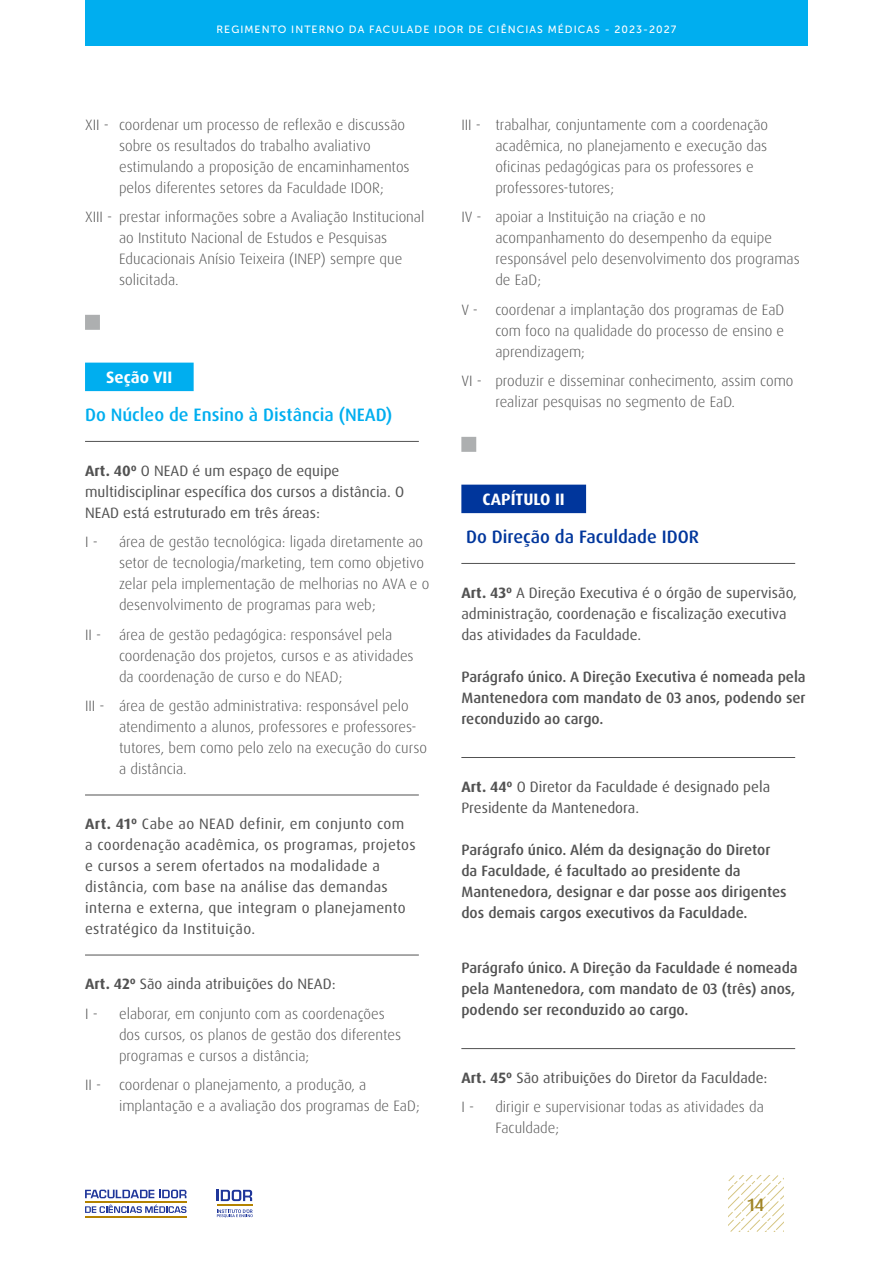
<style>
.page{position:relative;width:893px;height:1263px;background:#fff}
.page>*{position:absolute;margin:0;border:0;box-sizing:border-box;transform-origin:0 0}
.sessão_tit{font:500 18px "Dax Pro";color:#00aeef}
.capítulos_tit{font:500 18px "Dax Pro";color:#00369c}
.t1{font:500 18px "Dax Pro";color:#a08527}
.capítulos{font:700 16.5px "Dax Pro";color:#fff}
.sessão{font:700 16.5px "Dax Pro";color:#fff}
.tops_1{font:300 15px/21px "Dax Pro";color:#525252}
.parágrafo_único{font:500 15px/21px "Dax Pro";color:#525252}
.art{font:15px/21px "Dax Pro";color:#525252}
.art-2{font:15px/21px "Dax Pro";letter-spacing:.025em;color:#525252}
.t2{font:10.5px "Museo Sans 500";letter-spacing:.1em;color:#fff}
.s1{font-weight:700}
</style>
<div class="page">
<svg style="left:728px;top:1176px;width:55px;height:55px"></svg>
<div style="left:85px;top:0;width:723px;height:46px;background:#00aeef"></div>
<svg style="left:217px;top:1209px;width:36px;height:8px"></svg>
<svg style="left:217px;top:1190px;width:35px;height:11px"></svg>
<hr style="left:217px;top:1204px;width:35px;height:2px;background:#b48300">
<hr style="left:85px;top:1201px;width:101px;height:2px;background:#b38200">
<hr style="left:85px;top:1216px;width:101px;height:1px;background:#b38200">
<svg style="left:85px;top:1189px;width:101px;height:9px"></svg>
<svg style="left:85px;top:1204px;width:101px;height:9px"></svg>
<div style="left:85px;top:315px;width:15px;height:15px;background:#adafb0"></div>
<div style="left:85px;top:363px;width:109px;height:28px;background:#00aeef"></div>
<hr style="left:85px;top:441px;width:334px;height:1px;background:#525252">
<hr style="left:85px;top:795px;width:334px;height:1px;background:#525252">
<hr style="left:85px;top:955px;width:334px;height:1px;background:#525252">
<div style="left:461px;top:437px;width:15px;height:15px;background:#adafb0"></div>
<div style="left:461px;top:485px;width:125px;height:28px;background:#00369c"></div>
<hr style="left:461px;top:563px;width:334px;height:1px;background:#525252">
<hr style="left:461px;top:757px;width:334px;height:1px;background:#525252">
<hr style="left:461px;top:1048px;width:334px;height:1px;background:#525252">
<p class="t2" style="left:217px;top:24px;width:461px">REGIMENTO INTERNO DA FACULADE IDOR DE CIÊNCIAS MÉDICAS - 2023-2027</p>
<p class="tops_1" style="left:119px;top:114px;width:292px;text-indent:-34px">XII - coordenar um processo de reflexão e discussão sobre os resultados do trabalho avaliativo estimulando a proposição de encaminhamentos pelos diferentes setores da Faculdade IDOR;</p>
<p class="tops_1" style="left:119px;top:207px;width:307px;text-indent:-34px">XIII - prestar informações sobre a Avaliação Institucional ao Instituto Nacional de Estudos e Pesquisas Educacionais Anísio Teixeira (INEP) sempre que solicitada.</p>
<p class="sessão" style="left:106px;top:366px;width:68px">Seção VII</p>
<p class="sessão_tit" style="left:85px;top:403px;width:309px">Do Núcleo de Ensino à Distância (NEAD)</p>
<p class="art" style="left:85px;top:460px;width:321px"><span class="s1">Art. 40º</span> O NEAD é um espaço de equipe multidisciplinar específica dos cursos a distância. O<br>NEAD está estruturado em três áreas:</p>
<p class="tops_1" style="left:85px;top:531px;width:14px">I -</p>
<p class="tops_1" style="left:119px;top:531px;width:312px">área de gestão tecnológica: ligada diretamente ao setor de tecnologia/marketing, tem como objetivo zelar pela implementação de melhorias no AVA e o desenvolvimento de programas para web;</p>
<p class="tops_1" style="left:119px;top:624px;width:296px;text-indent:-34px">II - área de gestão pedagógica: responsável pela coordenação dos projetos, cursos e as atividades da coordenação de curso e do NEAD;</p>
<p class="tops_1" style="left:119px;top:695px;width:309px;text-indent:-34px">III - área de gestão administrativa: responsável pelo atendimento a alunos, professores e professores&shy;tutores, bem como pelo zelo na execução do curso a distância.</p>
<p class="art-2" style="left:85px;top:813px;width:332px"><span class="s1">Art. 41º</span> Cabe ao NEAD definir, em conjunto com<br>a coordenação acadêmica, os programas, projetos e cursos a serem ofertados na modalidade a distância, com base na análise das demandas interna e externa, que integram o planejamento estratégico da Instituição.</p>
<p class="art" style="left:85px;top:973px;width:252px"><span class="s1">Art. 42º</span> São ainda atribuições do NEAD:</p>
<p class="tops_1" style="left:85px;top:1003px;width:14px">I -</p>
<p class="tops_1" style="left:119px;top:1003px;width:284px">elaborar, em conjunto com as coordenações dos cursos, os planos de gestão dos diferentes programas e cursos a distância;</p>
<p class="tops_1" style="left:119px;top:1074px;width:302px;text-indent:-34px">II - coordenar o planejamento, a produção, a implantação e a avaliação dos programas de EaD;</p>
<p class="tops_1" style="left:495px;top:114px;width:274px;text-indent:-34px">III - trabalhar, conjuntamente com a coordenação acadêmica, no planejamento e execução das oficinas pedagógicas para os professores e professores-tutores;</p>
<p class="tops_1" style="left:495px;top:207px;width:306px;text-indent:-34px">IV - apoiar a Instituição na criação e no acompanhamento do desempenho da equipe responsável pelo desenvolvimento dos programas de EaD;</p>
<p class="tops_1" style="left:495px;top:299px;width:290px;text-align:justify;text-indent:-34px">V - coordenar a implantação dos programas de EaD com foco na qualidade do processo de ensino e aprendizagem;</p>
<p class="tops_1" style="left:495px;top:371px;width:300px;text-indent:-34px">VI - produzir e disseminar conhecimento, assim como realizar pesquisas no segmento de EaD.</p>
<p class="capítulos" style="left:483px;top:488px;width:84px">CAPÍTULO II</p>
<p class="capítulos_tit" style="left:466px;top:525px;width:234px">Do Direção da Faculdade IDOR</p>
<p class="art" style="left:461px;top:582px;width:337px"><span class="s1">Art. 43º</span> A Direção Executiva é o órgão de supervisão, administração, coordenação e fiscalização executiva das atividades da Faculdade.</p>
<p class="parágrafo_único" style="left:461px;top:666px;width:346px;text-align:justify">Parágrafo único. A Direção Executiva é nomeada pela Mantenedora com mandato de 03 anos, podendo ser reconduzido ao cargo.</p>
<p class="art" style="left:461px;top:776px;width:310px"><span class="s1">Art. 44º</span> O Diretor da Faculdade é designado pela<br>Presidente da Mantenedora.</p>
<p class="parágrafo_único" style="left:461px;top:839px;width:327px">Parágrafo único. Além da designação do Diretor da Faculdade, é facultado ao presidente da Mantenedora, designar e dar posse aos dirigentes dos demais cargos executivos da Faculdade.</p>
<p class="parágrafo_único" style="left:461px;top:957px;width:338px">Parágrafo único. A Direção da Faculdade é nomeada pela Mantenedora, com mandato de 03 (três) anos, podendo ser reconduzido ao cargo.</p>
<p class="art" style="left:461px;top:1067px;width:308px"><span class="s1">Art. 45º</span> São atribuições do Diretor da Faculdade:</p>
<p class="tops_1" style="left:461px;top:1097px;width:14px">I -</p>
<p class="tops_1" style="left:495px;top:1097px;width:270px">dirigir e supervisionar todas as atividades da<br>Faculdade;</p>
<p class="t1" style="left:747px;top:1193px;width:18px">14</p>
</div>
